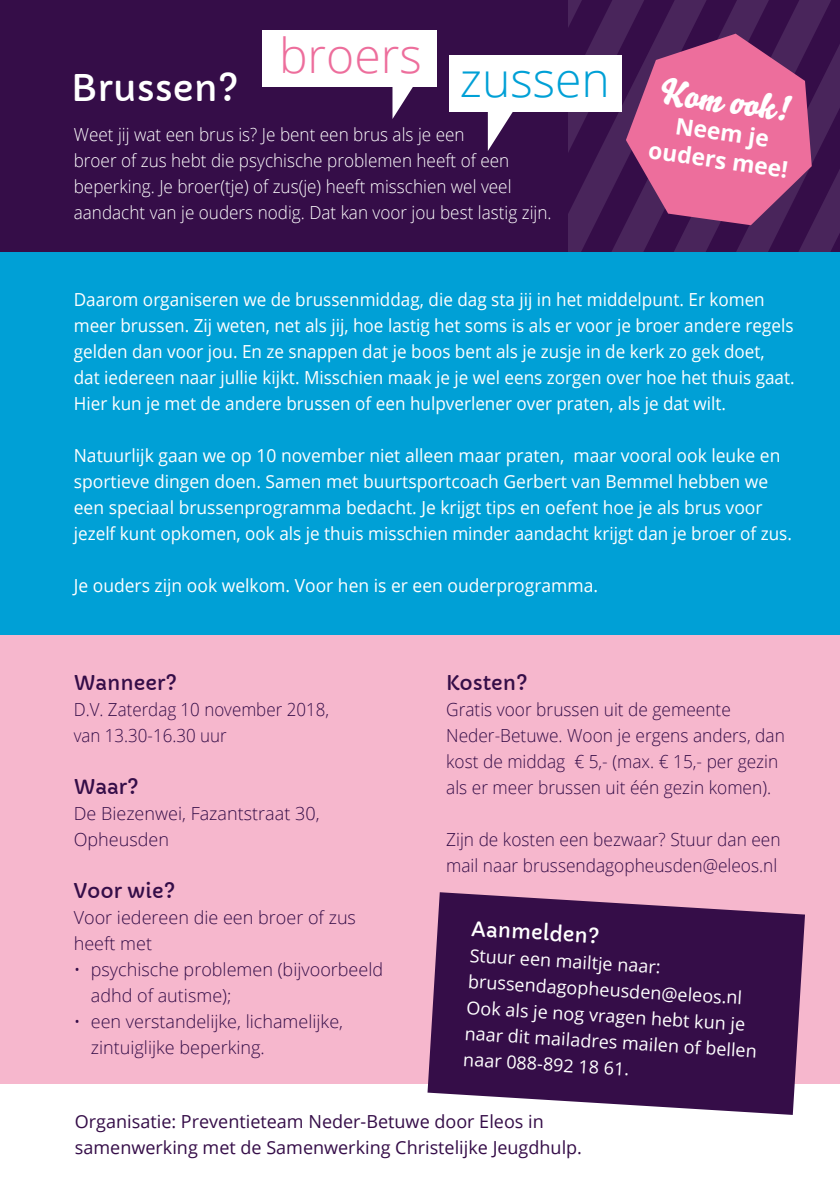
<style>
.page{position:relative;width:840px;height:1191px;background:#fff}
.page>*{position:absolute;margin:0;border:0;box-sizing:border-box;transform-origin:0 0}
.t1{font:300 48px "Open Sans";color:#ed6e9c}
.t2{font:300 48px "Open Sans";color:#00a0d6}
.t3{font:36px "Capriola";color:#fff}
.t4{font:35px "Bello Pro";color:#fff}
.t5{font:700 22.8px/28px "Open Sans";color:#fff;text-align:center}
.t6{font:20px "Capriola";color:#350d48}
.t7{font:20px "Capriola";color:#fff}
.t8{font:18px/26px "Open Sans";color:#fff}
.t9{font:18px/26px "Open Sans";color:#fff;scale:.95 1}
.t10{font:300 18px/26px "Open Sans";color:#350d48;scale:.96 1}
.t11{font:300 18px/26px "Open Sans";color:#fff;scale:.95 1}
.t12{font:300 18px/26px "Open Sans";color:#350d48}
.t13{font:18px/26px "Open Sans";color:#350d48}
.t14{font:300 18px/26px "Open Sans";color:#350d48;scale:.94 1}
</style>
<div class="page">
<div style="left:0;top:557px;width:839px;height:526px;background:#f6b7cd"></div>
<svg style="left:567px;top:0;width:44px;height:252px;background:#3d1750"></svg>
<svg style="left:611px;top:0;width:14px;height:252px;background:#442056"></svg>
<div style="left:0;top:0;width:567px;height:252px;background:#350d48"></div>
<div style="left:0;top:252px;width:839px;height:383px;background:#00a0d6"></div>
<svg style="left:427px;top:892px;width:377px;height:223px;background:#4d265b"></svg>
<div style="left:262px;top:30px;width:175px;height:57px;background:#fff"></div>
<svg style="left:392px;top:87px;width:21px;height:32px"></svg>
<div style="left:449px;top:55px;width:172px;height:57px;background:#fff"></div>
<svg style="left:487px;top:112px;width:26px;height:39px"></svg>
<svg style="left:625px;top:0;width:214px;height:252px;background:#934275"></svg>
<h1 class="t1" style="left:279px;top:22px;width:144px">broers</h1>
<h1 class="t2" style="left:459px;top:47px;width:151px">zussen</h1>
<h3 class="t4" style="left:664px;top:67px;width:134px;rotate:8deg">Kom oo k!</h3>
<h2 class="t3" style="left:71px;top:66px;width:169px">Brussen?</h2>
<p class="t5" style="left:654px;top:108px;width:142px;rotate:8deg">Neem je ouders mee!</p>
<p class="t11" style="left:74px;top:121px;width:504px">Weet jij wat een brus is? Je bent een brus als je een<br>broer of zus hebt die psychische problemen heeft of een beperking. Je broer(tje) of zus(je) heeft misschien wel veel aandacht van je ouders nodig. Dat kan voor jou best lastig zijn.</p>
<p class="t9" style="left:74px;top:286px;width:760px">Daarom organiseren we de brussenmiddag, die dag sta jij in het middelpunt. Er komen meer brussen. Zij weten, net als jij, hoe lastig het soms is als er voor je broer andere regels gelden dan voor jou. En ze snappen dat je boos bent als je zusje in de kerk zo gek doet, dat iedereen naar jullie kijkt. Misschien maak je je wel eens zorgen over hoe het thuis gaat.<br>Hier kun je met de andere brussen of een hulpverlener over praten, als je dat wilt.</p>
<p class="t8" style="left:74px;top:442px;width:719px">Natuurlijk gaan we op 10 november niet alleen maar praten, maar vooral ook leuke en sportieve dingen doen. Samen met buurtsportcoach Gerbert van Bemmel hebben we een speciaal brussenprogramma bedacht. Je krijgt tips en oefent hoe je als brus voor jezelf kunt opkomen, ook als je thuis misschien minder aandacht krijgt dan je broer of zus.</p>
<p class="t8" style="left:74px;top:572px;width:525px">Je ouders zijn ook welkom. Voor hen is er een ouderprogramma.</p>
<p class="t6" style="left:74px;top:670px;width:105px">Wanneer?</p>
<p class="t14" style="left:74px;top:696px;width:273px">D.V. Zaterdag 10 november 2018, van 13.30-16.30 uur</p>
<p class="t6" style="left:74px;top:774px;width:66px">Waar?</p>
<p class="t12" style="left:74px;top:800px;width:247px">De Biezenwei, Fazantstraat 30,<br>Opheusden</p>
<p class="t6" style="left:74px;top:878px;width:103px">Voor wie?</p>
<p class="t12" style="left:74px;top:904px;width:283px">Voor iedereen die een broer of zus heeft met</p>
<p class="t12" style="left:91px;top:956px;width:294px;text-indent:-17px">• psychische problemen (bijvoorbeeld adhd of autisme);</p>
<p class="t12" style="left:91px;top:1008px;width:254px;text-indent:-17px">• een verstandelijke, lichamelijke, zintuiglijke beperking.</p>
<p class="t6" style="left:446px;top:670px;width:83px">Kosten?</p>
<p class="t10" style="left:446px;top:696px;width:354px">Gratis voor brussen uit de gemeente Neder-Betuwe. Woon je ergens anders, dan kost de middag € 5,- (max. € 15,- per gezin als er meer brussen uit één gezin komen).</p>
<p class="t10" style="left:446px;top:826px;width:349px">Zijn de kosten een bezwaar? Stuur dan een mail naar brussendagopheusden@eleos.nl</p>
<p class="t7" style="left:472px;top:915px;width:130px;rotate:4deg">Aanmelden?</p>
<p class="t8" style="left:469px;top:942px;width:294px;rotate:3deg">Stuur een mailtje naar: brussendagopheusden@eleos.nl<br>Ook als je nog vragen hebt kun je naar dit mailadres mailen of bellen naar 088-892 18 61.</p>
<p class="t13" style="left:75px;top:1108px;width:508px">Organisatie: Preventieteam Neder-Betuwe door Eleos in samenwerking met de Samenwerking Christelijke Jeugdhulp.</p>
</div>
